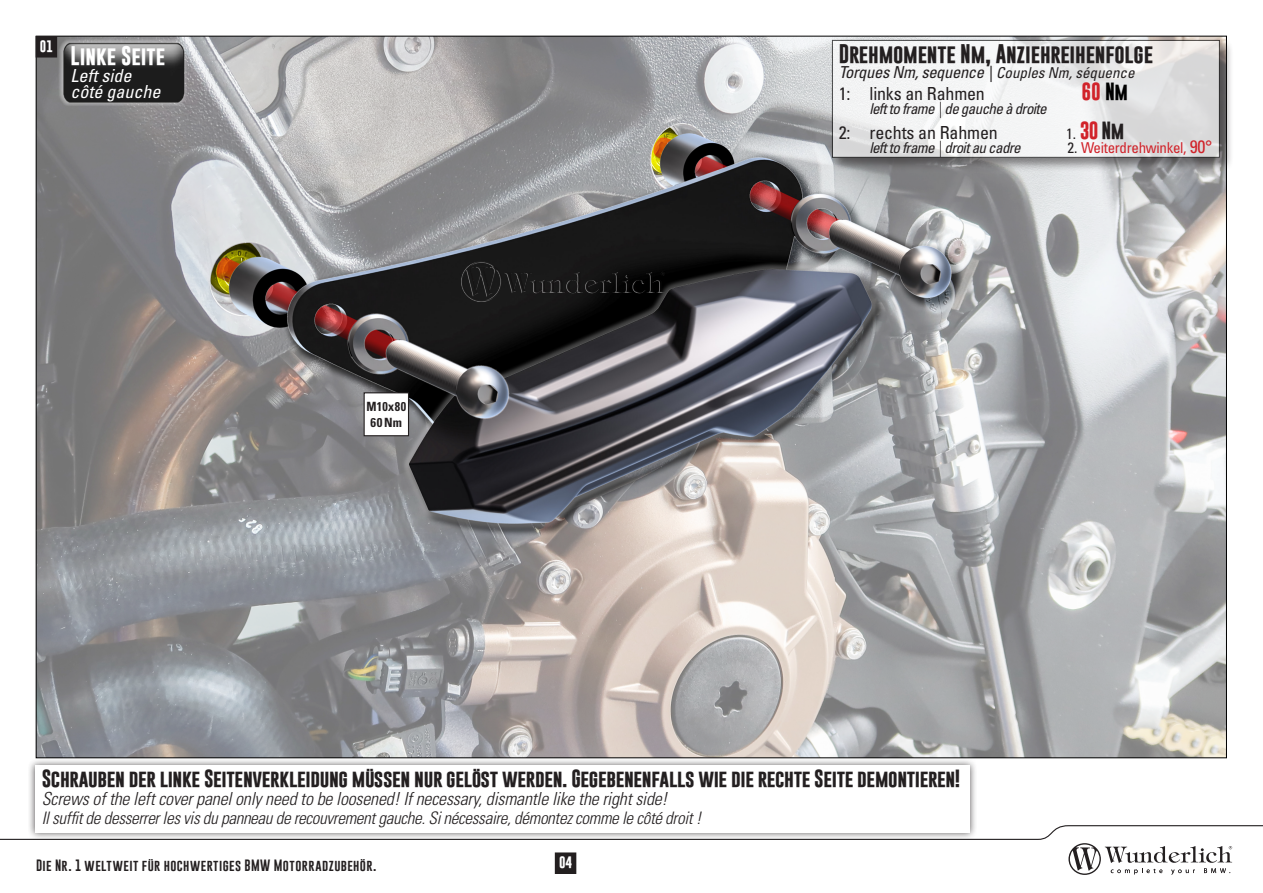
<style>
.page{position:relative;width:1263px;height:893px;background:#fff}
.page>*{position:absolute;margin:0;border:0;box-sizing:border-box;transform-origin:0 0}
.t1{font:700 19.5px "Gobold";letter-spacing:-.01em;color:#231f20}
.BU{font:700 19.5px "Gobold";color:#fff}
.BU-2{font:700 18px "Gobold";letter-spacing:-.02em;color:#231f20}
.BU-3{font:italic 300 condensed 18px "Univers LT Std";letter-spacing:-.01em;color:#231f20}
.t2{font:condensed 18px "Univers LT Std";letter-spacing:-.01em;color:#231f20}
.BU-4{font:italic condensed 18px "Univers LT Std";color:#fff}
.t3{font:700 18px "Gobold";color:#d1232a}
.BU-5{font:italic 300 condensed 17.25px "Univers LT Std";letter-spacing:-.02em;color:#231f20}
.t4{font:italic condensed 15px "Univers LT Std";letter-spacing:-.04em;color:#231f20}
.t5{font:italic condensed 15px "Univers LT Std";color:#231f20}
.t6{font:condensed 15px "Univers LT Std";letter-spacing:-.02em;color:#d1232a}
.t7{font:condensed 15px "Univers LT Std";color:#231f20}
.t8{font:700 condensed 12.75px "Univers LT Std";letter-spacing:.04em;color:#231f20;scale:.95 1}
.t9{font:700 condensed 12.75px "Univers LT Std";letter-spacing:.04em;color:#231f20}
.t10{font:12px "Gobold";letter-spacing:.035em;color:#231f20}
.t11{font:700 12px "Gobold";color:#fff}
.s1{font-size:16.5px}
.s2{color:#000}
.s3{font-weight:300}
.s4{font-family:"Gobold";font-weight:700;font-stretch:normal;font-size:18px;color:#d1232a}
.s5{font-family:"Gobold";font-weight:700;font-stretch:normal;font-size:18px}
.s6{color:#231f20}
.s7{font-size:18px}
</style>
<div class="page">
<svg style="left:0;top:825px;width:1263px;height:50px"></svg>
<div style="left:28px;top:758px;width:949px;height:83px;background:#231f20;opacity:.75"></div>
<div style="left:35px;top:766px;width:935px;height:67px;background:#fff"></div>
<img style="left:38px;top:38px;width:1187px;height:718px">
<div style="left:830px;top:38px;width:404px;height:134px;background:#231f20;opacity:.75"></div>
<svg style="left:832px;top:40px;width:388px;height:118px;fill:#f1f2f2"></svg>
<div style="left:555px;top:853px;width:21px;height:20px;background:#231f20"></div>
<div style="left:555px;top:853px;width:21px;height:21px;border:1px solid #231f20"></div>
<img style="left:462px;top:261px;width:206px;height:41px">
<div style="left:364px;top:393px;width:44px;height:43px;background:#fff"></div>
<div style="left:364px;top:392px;width:45px;height:44px;border:1px solid #231f20"></div>
<img style="left:35px;top:35px;width:208px;height:77px">
<p class="t11" style="left:40px;top:38px;width:15px">01</p>
<p class="BU" style="left:71px;top:43px;width:96px">Linke Seite</p>
<p class="BU-4" style="left:71px;top:64px;width:62px">Left side</p>
<p class="BU-4" style="left:71px;top:80px;width:91px">côté gauche</p>
<p class="t8" style="left:367px;top:399px;width:43px">M10x80</p>
<p class="t9" style="left:371px;top:414px;width:33px">60Nm</p>
<p class="t1" style="left:839px;top:40px;width:316px">Drehmomente Nm, Anziehreihenfolge</p>
<p class="t5" style="left:839px;top:63px;width:297px"><span class="s1">Torques Nm, sequence</span> | Couples Nm, séquence</p>
<p class="t2" style="left:839px;top:82px;width:148px">1: links an Rahmen</p>
<p class="t3" style="left:1081px;top:80px;width:48px">60 <span class="s2">Nm</span></p>
<p class="t4" style="left:869px;top:99px;width:179px">left to frame <span class="s3">|</span> de gauche à droite</p>
<p class="t2" style="left:839px;top:121px;width:160px">2: rechts an Rahmen</p>
<p class="t7" style="left:1066px;top:124px;width:60px">1. <span class="s4">30</span> <span class="s5">Nm</span></p>
<p class="t4" style="left:869px;top:138px;width:153px">left to frame <span class="s3">|</span> droit au cadre</p>
<p class="t6" style="left:1067px;top:138px;width:146px"><span class="s6">2.</span> Weiterdrehwinkel, <span class="s7">90°</span></p>
<p class="BU-2" style="left:42px;top:766px;width:920px">Schrauben der linke Seitenverkleidung müssen nur gelöst werden. Gegebenenfalls wie die rechte Seite demontieren!</p>
<p class="BU-3" style="left:42px;top:788px;width:627px">Screws of the left cover panel only need to be loosened! If necessary, dismantle like the right side!</p>
<p class="BU-5" style="left:42px;top:808px;width:661px">Il suffit de desserrer les vis du panneau de recouvrement gauche. Si nécessaire, démontez comme le côté droit !</p>
<p class="t10" style="left:36px;top:858px;width:342px">Die Nr. 1 weltweit für hochwertiges BMW Motorradzubehör.</p>
<p class="t11" style="left:559px;top:855px;width:15px">04</p>
</div>
